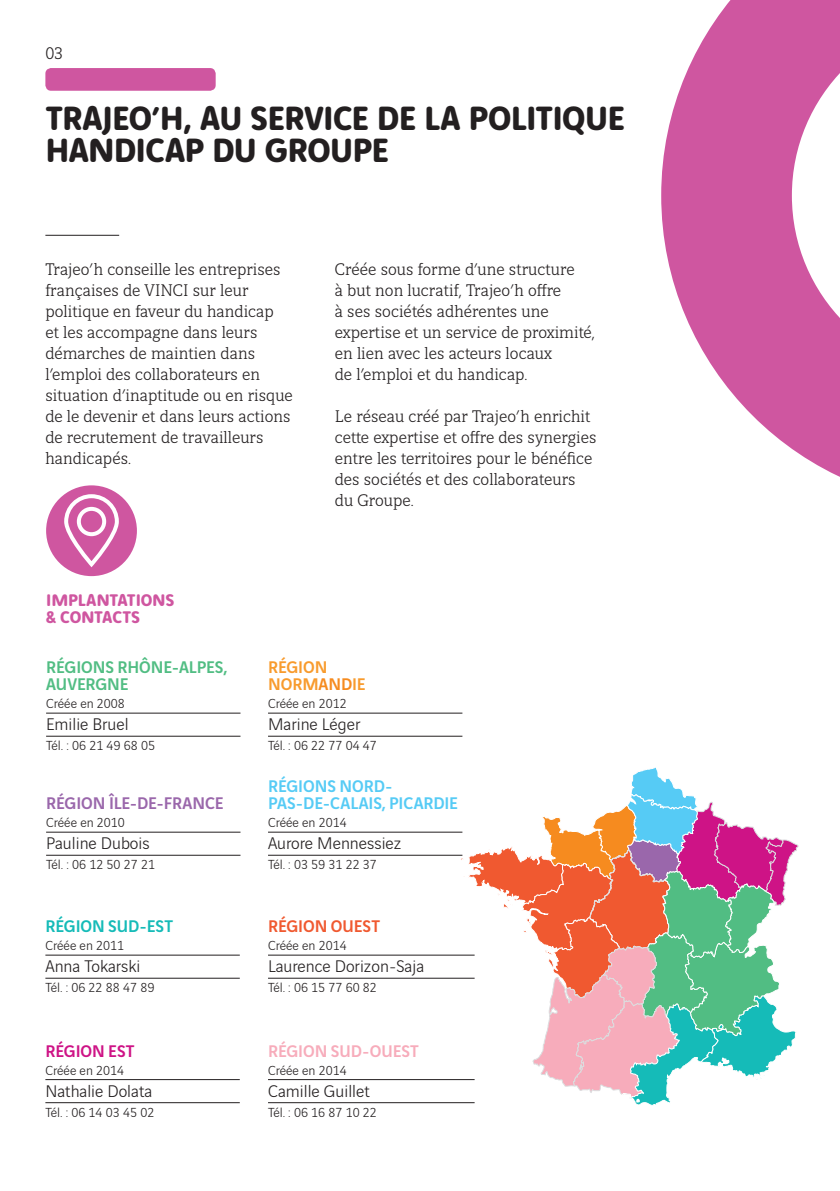
<style>
.page{position:relative;width:840px;height:1191px;background:#fff}
.page>*{position:absolute;margin:0;border:0;box-sizing:border-box;transform-origin:0 0}
.TITRES{font:700 36px/32px "Vinci Rounded";letter-spacing:-.02em;color:#231f20}
.TXT_COURANT{font:300 18px/21px "Vinci Serif";color:#231f20}
.TXT_COURANT-2{font:300 18px "Vinci Sans";color:#231f20}
.TXT_COURANT-3{font:500 18px/17px "Vinci Sans";letter-spacing:-.005em;color:#56cbf5}
.TXT_COURANT-4{font:500 18px/17px "Vinci Sans";letter-spacing:-.005em;color:#51bd83}
.t1{font:700 18px "Vinci Rounded";color:#cf56a0}
.TXT_COURANT-5{font:500 18px "Vinci Sans";letter-spacing:-.005em;color:#9a67ab}
.TXT_COURANT-6{font:500 18px "Vinci Sans";letter-spacing:-.005em;color:#f89b2d}
.TXT_COURANT-7{font:500 18px "Vinci Sans";letter-spacing:-.005em;color:#f7acbb}
.TXT_COURANT-8{font:500 18px "Vinci Sans";letter-spacing:-.005em;color:#15bbb8}
.TXT_COURANT-9{font:500 18px "Vinci Sans";letter-spacing:-.005em;color:#f05930}
.TXT_COURANT-10{font:500 18px "Vinci Sans";letter-spacing:-.005em;color:#ce1386}
.TITRES-2{font:300 18px "Vinci Serif";color:#231f20}
.TXT_COURANT-11{font:300 14px "Vinci Sans";color:#231f20}
.s1{color:#f68b1f}
</style>
<div class="page">
<hr style="left:45px;top:235px;width:74px;height:1px;background:#231f20">
<div style="left:45px;top:68px;width:170px;height:23px;background:#cf56a0;border-radius:6px"></div>
<svg style="left:661px;top:0;width:178px;height:477px;fill:#cf56a0"></svg>
<hr style="left:45px;top:954px;width:195px;height:1px;background:#231f20">
<hr style="left:45px;top:978px;width:195px;height:1px;background:#231f20">
<hr style="left:268px;top:713px;width:194px;height:1px;background:#231f20">
<hr style="left:268px;top:736px;width:194px;height:1px;background:#231f20">
<hr style="left:46px;top:832px;width:194px;height:1px;background:#231f20">
<hr style="left:46px;top:855px;width:194px;height:1px;background:#231f20">
<hr style="left:268px;top:832px;width:194px;height:1px;background:#231f20">
<hr style="left:268px;top:855px;width:194px;height:1px;background:#231f20">
<hr style="left:46px;top:713px;width:194px;height:1px;background:#231f20">
<hr style="left:46px;top:736px;width:194px;height:1px;background:#231f20">
<div style="left:46px;top:485px;width:91px;height:91px;background:#cf56a0;border-radius:50%"></div>
<div style="left:64px;top:494px;width:55px;height:72px;border:4px solid #fff;border-radius:25px"></div>
<div style="left:77px;top:507px;width:29px;height:29px;border:4px solid #fff;border-radius:50%"></div>
<svg style="left:459px;top:767px;width:339px;height:339px"></svg>
<hr style="left:268px;top:954px;width:206px;height:1px;background:#231f20">
<hr style="left:268px;top:978px;width:206px;height:1px;background:#231f20">
<hr style="left:45px;top:1079px;width:195px;height:1px;background:#231f20">
<hr style="left:45px;top:1102px;width:195px;height:1px;background:#231f20">
<hr style="left:268px;top:1079px;width:206px;height:1px;background:#231f20">
<hr style="left:268px;top:1102px;width:206px;height:1px;background:#231f20">
<p class="TITRES-2" style="left:45px;top:41px;width:19px">03</p>
<p class="TITRES" style="left:45px;top:99px;width:581px">TRAJEO’H, AU SERVICE DE LA POLITIQUE<br>HANDICAP DU GROUPE</p>
<p class="TXT_COURANT" style="left:45px;top:258px;width:237px">Trajeo’h conseille les entreprises françaises de VINCI sur leur politique en faveur du handicap</p>
<p class="TXT_COURANT" style="left:45px;top:321px;width:213px">et les accompagne dans leurs</p>
<p class="TXT_COURANT" style="left:45px;top:342px;width:211px">démarches de maintien dans</p>
<p class="TXT_COURANT" style="left:45px;top:363px;width:249px">l’emploi des collaborateurs en situation d’inaptitude ou en risque de le devenir et dans leurs actions de recrutement de travailleurs handicapés.</p>
<p class="t1" style="left:46px;top:587px;width:130px">IMPLANTATIONS</p>
<p class="t1" style="left:46px;top:604px;width:95px">&amp; CONTACTS</p>
<p class="TXT_COURANT" style="left:334px;top:258px;width:262px">Créée sous forme d’une structure<br>à but non lucratif, Trajeo’h offre<br>à ses sociétés adhérentes une expertise et un service de proximité, en lien avec les acteurs locaux<br>de l’emploi et du handicap.</p>
<p class="TXT_COURANT" style="left:334px;top:405px;width:263px">Le réseau créé par Trajeo’h enrichit cette expertise et offre des synergies entre les territoires pour le bénéfice des sociétés et des collaborateurs</p>
<p class="TXT_COURANT" style="left:334px;top:489px;width:81px">du Groupe.</p>
<p class="TXT_COURANT-4" style="left:46px;top:657px;width:182px">RÉGIONS RHÔNE-ALPES,<br>AUVERGNE</p>
<p class="TXT_COURANT-11" style="left:46px;top:693px;width:80px">Créée en 2008</p>
<p class="TXT_COURANT-2" style="left:46px;top:711px;width:84px">Emilie Bruel</p>
<p class="TXT_COURANT-11" style="left:46px;top:735px;width:110px">Tél. : 06 21 49 68 05</p>
<p class="TXT_COURANT-5" style="left:46px;top:789px;width:178px">RÉGION ÎLE-DE-FRANCE</p>
<p class="TXT_COURANT-11" style="left:46px;top:812px;width:80px">Créée en 2010</p>
<p class="TXT_COURANT-2" style="left:46px;top:830px;width:105px">Pauline Dubois</p>
<p class="TXT_COURANT-11" style="left:46px;top:854px;width:110px">Tél. : 06 12 50 27 21</p>
<p class="TXT_COURANT-8" style="left:46px;top:912px;width:129px">RÉGION SUD-EST</p>
<p class="TXT_COURANT-11" style="left:45px;top:935px;width:80px">Créée en 2011</p>
<p class="TXT_COURANT-2" style="left:45px;top:953px;width:96px">Anna Tokarski</p>
<p class="TXT_COURANT-11" style="left:45px;top:977px;width:110px">Tél. : 06 22 88 47 89</p>
<p class="TXT_COURANT-10" style="left:46px;top:1037px;width:90px">RÉGION EST</p>
<p class="TXT_COURANT-11" style="left:45px;top:1060px;width:80px">Créée en 2014</p>
<p class="TXT_COURANT-2" style="left:45px;top:1077px;width:108px">Nathalie Dolata</p>
<p class="TXT_COURANT-11" style="left:45px;top:1101px;width:110px">Tél. : 06 14 03 45 02</p>
<p class="TXT_COURANT-6" style="left:268px;top:653px;width:61px">RÉGION</p>
<p class="TXT_COURANT-6" style="left:268px;top:670px;width:99px">NORM<span class="s1">AND</span>IE</p>
<p class="TXT_COURANT-11" style="left:268px;top:693px;width:80px">Créée en 2012</p>
<p class="TXT_COURANT-2" style="left:268px;top:711px;width:94px">Marine Léger</p>
<p class="TXT_COURANT-11" style="left:268px;top:735px;width:110px">Tél. : 06 22 77 04 47</p>
<p class="TXT_COURANT-3" style="left:268px;top:776px;width:191px">RÉGIONS NORD-<br>PAS-DE-CALAIS, PICARDIE</p>
<p class="TXT_COURANT-11" style="left:268px;top:812px;width:80px">Créée en 2014</p>
<p class="TXT_COURANT-2" style="left:268px;top:830px;width:135px">Aurore Mennessiez</p>
<p class="TXT_COURANT-11" style="left:268px;top:854px;width:110px">Tél. : 03 59 31 22 37</p>
<p class="TXT_COURANT-9" style="left:268px;top:912px;width:113px">RÉGION OUEST</p>
<p class="TXT_COURANT-11" style="left:268px;top:935px;width:80px">Créée en 2014</p>
<p class="TXT_COURANT-2" style="left:268px;top:953px;width:157px">Laurence Dorizon-Saja</p>
<p class="TXT_COURANT-11" style="left:268px;top:977px;width:110px">Tél. : 06 15 77 60 82</p>
<p class="TXT_COURANT-7" style="left:268px;top:1037px;width:152px">RÉGION SUD-OUEST</p>
<p class="TXT_COURANT-11" style="left:268px;top:1060px;width:80px">Créée en 2014</p>
<p class="TXT_COURANT-2" style="left:268px;top:1077px;width:103px">Camille Guillet</p>
<p class="TXT_COURANT-11" style="left:268px;top:1101px;width:110px">Tél. : 06 16 87 10 22</p>
</div>
